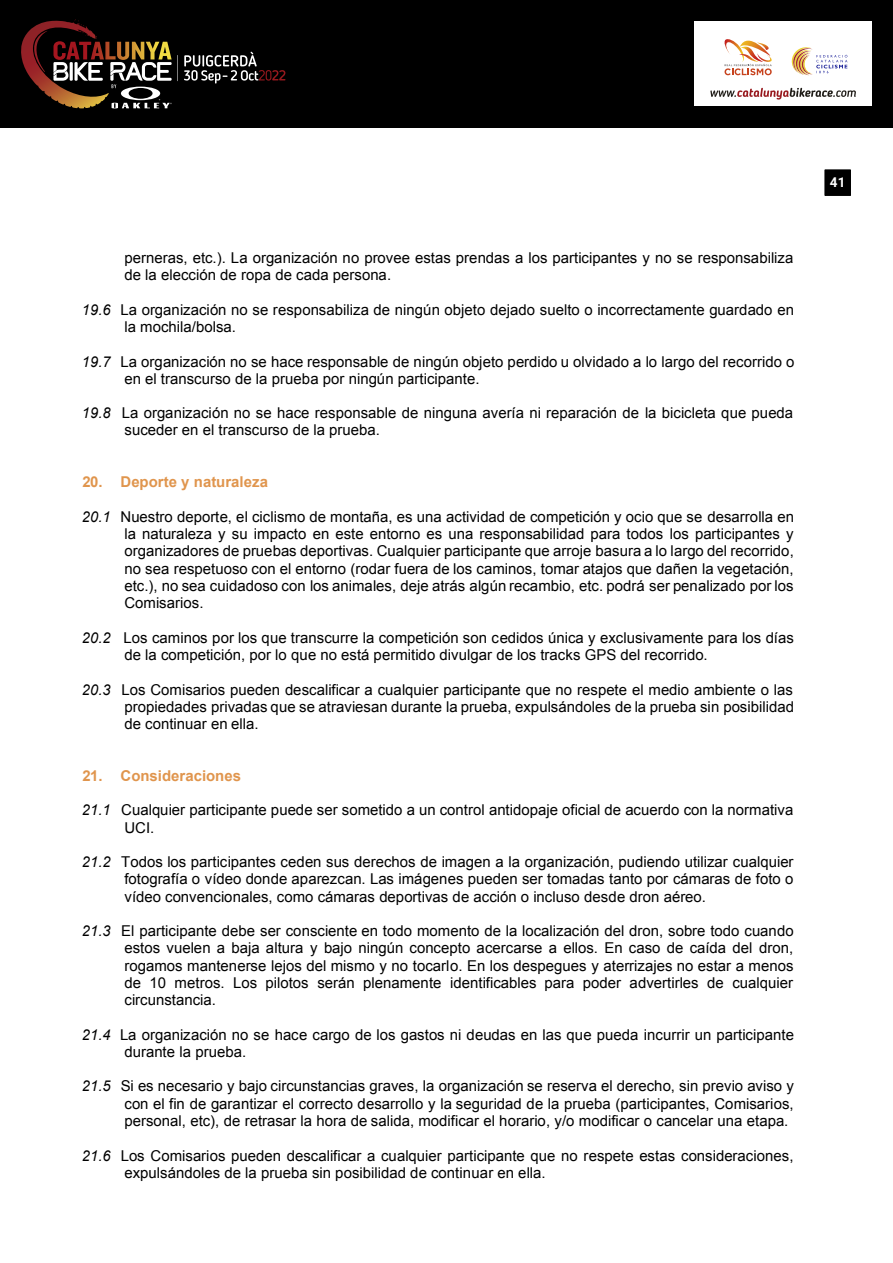
<style>
.page{position:relative;width:893px;height:1263px;background:#fff}
.page>*{position:absolute;margin:0;border:0;box-sizing:border-box;transform-origin:0 0}
.t1{font:15px/17.2px "Arial";color:#000}
.t2{font:700 15px "Arial";color:#e0954d}
.t3{font:700 13.5px "Roboto";color:#fff}
.s1{font-style:italic}
</style>
<div class="page">
<div style="left:0;top:0;width:893px;height:128px;background:#000"></div>
<div style="left:694px;top:21px;width:178px;height:85px;background:#fff"></div>
<svg style="left:724px;top:39px;width:48px;height:36px"></svg>
<svg style="left:710px;top:88px;width:146px;height:12px"></svg>
<svg style="left:791px;top:47px;width:56px;height:28px"></svg>
<svg style="left:184px;top:52px;width:101px;height:32px"></svg>
<svg style="left:28px;top:19px;width:150px;height:89px"></svg>
<div style="left:825px;top:170px;width:26px;height:26px;background:#000;border:1px solid #000"></div>
<p class="t1" style="left:124px;top:250px;width:670px">perneras, etc.). La organización no provee estas prendas a los participantes y no se responsabiliza de la elección de ropa de cada persona.</p>
<p class="t1" style="left:124px;top:302px;width:671px;text-indent:-43px"><span class="s1">19.6</span> La organización no se responsabiliza de ningún objeto dejado suelto o incorrectamente guardado en la mochila/bolsa.</p>
<p class="t1" style="left:124px;top:354px;width:671px;text-indent:-43px"><span class="s1">19.7</span> La organización no se hace responsable de ningún objeto perdido u olvidado a lo largo del recorrido o en el transcurso de la prueba por ningún participante.</p>
<p class="t1" style="left:124px;top:406px;width:670px;text-indent:-43px"><span class="s1">19.8</span> La organización no se hace responsable de ninguna avería ni reparación de la bicicleta que pueda suceder en el transcurso de la prueba.</p>
<p class="t2" style="left:82px;top:476px;width:187px">20. Deporte y naturaleza</p>
<p class="t1" style="left:124px;top:509px;width:671px;text-align:justify;text-indent:-43px"><span class="s1">20.1</span> Nuestro deporte, el ciclismo de montaña, es una actividad de competición y ocio que se desarrolla en la naturaleza y su impacto en este entorno es una responsabilidad para todos los participantes y organizadores de pruebas deportivas. Cualquier participante que arroje basura a lo largo del recorrido, no sea respetuoso con el entorno (rodar fuera de los caminos, tomar atajos que dañen la vegetación, etc.), no sea cuidadoso con los animales, deje atrás algún recambio, etc. podrá ser penalizado por los Comisarios.</p>
<p class="t1" style="left:124px;top:630px;width:671px;text-indent:-43px"><span class="s1">20.2</span> Los caminos por los que transcurre la competición son cedidos única y exclusivamente para los días de la competición, por lo que no está permitido divulgar de los tracks GPS del recorrido.</p>
<p class="t1" style="left:124px;top:682px;width:671px;text-align:justify;text-indent:-43px"><span class="s1">20.3</span> Los Comisarios pueden descalificar a cualquier participante que no respete el medio ambiente o las propiedades privadas que se atraviesan durante la prueba, expulsándoles de la prueba sin posibilidad de continuar en ella.</p>
<p class="t2" style="left:82px;top:770px;width:160px">21. Consideraciones</p>
<p class="t1" style="left:124px;top:803px;width:670px;text-indent:-43px"><span class="s1">21.1</span> Cualquier participante puede ser sometido a un control antidopaje oficial de acuerdo con la normativa<br>UCI.</p>
<p class="t1" style="left:124px;top:855px;width:671px;text-align:justify;text-indent:-43px"><span class="s1">21.2</span> Todos los participantes ceden sus derechos de imagen a la organización, pudiendo utilizar cualquier fotografía o vídeo donde aparezcan. Las imágenes pueden ser tomadas tanto por cámaras de foto o vídeo convencionales, como cámaras deportivas de acción o incluso desde dron aéreo.</p>
<p class="t1" style="left:124px;top:924px;width:671px;text-align:justify;text-indent:-43px"><span class="s1">21.3</span> El participante debe ser consciente en todo momento de la localización del dron, sobre todo cuando estos vuelen a baja altura y bajo ningún concepto acercarse a ellos. En caso de caída del dron, rogamos mantenerse lejos del mismo y no tocarlo. En los despegues y aterrizajes no estar a menos de 10 metros. Los pilotos serán plenamente identificables para poder advertirles de cualquier circunstancia.</p>
<p class="t1" style="left:124px;top:1027px;width:671px;text-indent:-43px"><span class="s1">21.4</span> La organización no se hace cargo de los gastos ni deudas en las que pueda incurrir un participante durante la prueba.</p>
<p class="t1" style="left:124px;top:1079px;width:671px;text-align:justify;text-indent:-43px"><span class="s1">21.5</span> Si es necesario y bajo circunstancias graves, la organización se reserva el derecho, sin previo aviso y con el fin de garantizar el correcto desarrollo y la seguridad de la prueba (participantes, Comisarios, personal, etc), de retrasar la hora de salida, modificar el horario, y/o modificar o cancelar una etapa.</p>
<p class="t1" style="left:124px;top:1148px;width:670px;text-indent:-43px"><span class="s1">21.6</span> Los Comisarios pueden descalificar a cualquier participante que no respete estas consideraciones, expulsándoles de la prueba sin posibilidad de continuar en ella.</p>
<p class="t3" style="left:830px;top:177px;width:17px">41</p>
</div>
